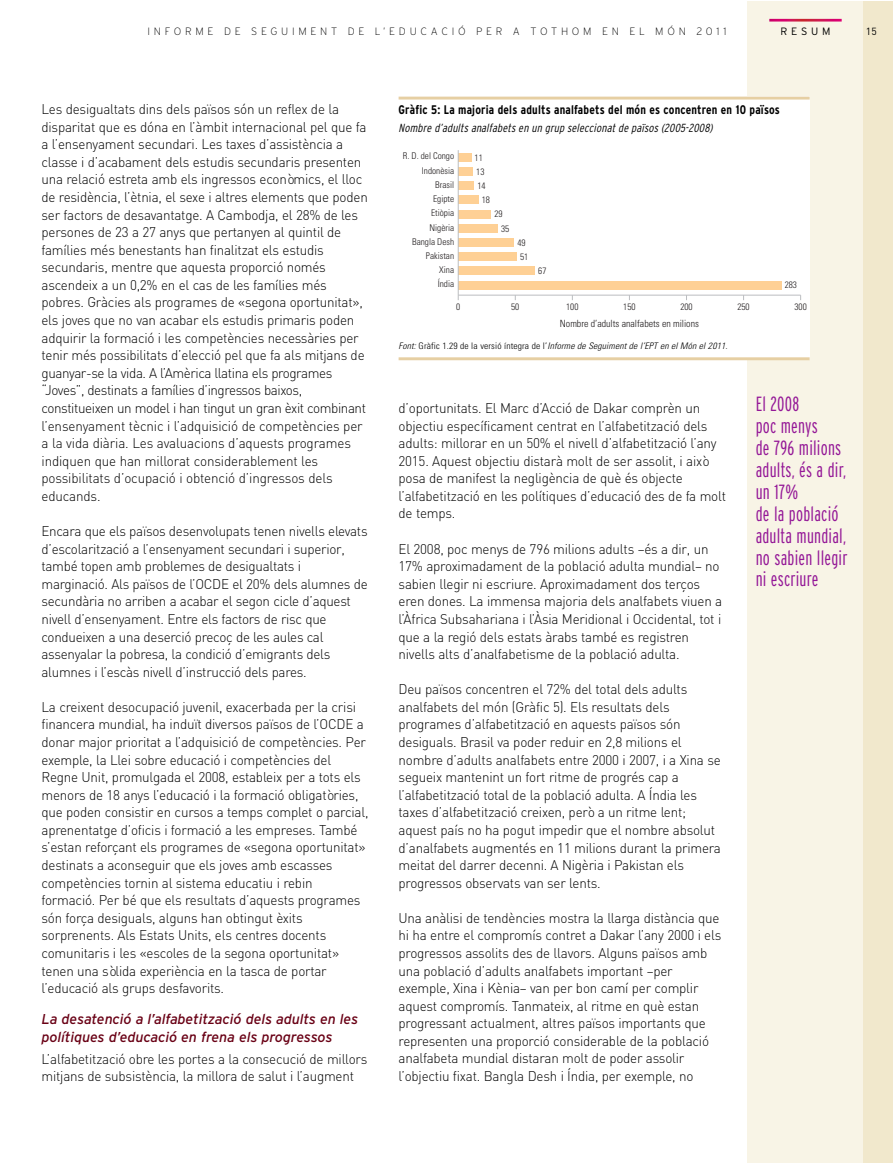
<style>
.page{position:relative;width:893px;height:1163px;background:#fff}
.page>*{position:absolute;margin:0;border:0;box-sizing:border-box;transform-origin:0 0}
.t1{font:300 extra-condensed 20.55px/21.9px "Interstate";letter-spacing:.01em;color:#941797}
.t2{font:italic 14.25px/17.5px "Interstate";letter-spacing:-.005em;color:#690015}
.t3{font:300 13.95px/17.5px "DIN";letter-spacing:-.015em;color:#000;scale:.96 1}
.t4{font:700 condensed 12.45px "Interstate";letter-spacing:.015em;color:#000}
.t5{font:italic 300 condensed 11.7px "Interstate";color:#000}
.t6{font:200 10.65px "Interstate";letter-spacing:.355em;color:#000}
.t7{font:300 10.65px "Interstate";letter-spacing:.355em;color:#000}
.t8{font:10.2px "DIN";color:#000}
.t9{font:300 condensed 9.9px "Univers";color:#231f20}
.t10{font:300 condensed 9.3px/14.2px "Univers";color:#231f20}
.t11{font:italic 300 condensed 9px "Univers";color:#000;scale:1.05 1}
.s1{font-style:normal}
</style>
<div class="page">
<div style="left:747px;top:1px;width:146px;height:1161px;background:#f8f4e6"></div>
<div style="left:863px;top:1px;width:30px;height:1161px;background:#f1e8cc"></div>
<svg style="left:769px;top:19px;width:73px;height:3px"></svg>
<div style="left:399px;top:96px;width:411px;height:264px;background:#fff"></div>
<div style="left:458px;top:153px;width:13px;height:8px;background:#fed095"></div>
<div style="left:458px;top:167px;width:15px;height:8px;background:#fed095"></div>
<div style="left:458px;top:182px;width:16px;height:8px;background:#fed095"></div>
<div style="left:458px;top:196px;width:20px;height:8px;background:#fed095"></div>
<div style="left:458px;top:210px;width:33px;height:8px;background:#fed095"></div>
<div style="left:458px;top:224px;width:40px;height:8px;background:#fed095"></div>
<div style="left:458px;top:238px;width:56px;height:8px;background:#fed095"></div>
<div style="left:458px;top:253px;width:59px;height:8px;background:#fed095"></div>
<div style="left:458px;top:267px;width:77px;height:8px;background:#fed095"></div>
<div style="left:458px;top:281px;width:323px;height:8px;background:#fed095"></div>
<hr style="left:458px;top:295px;width:342px;height:1px;background:#bbbdc0">
<hr style="left:458px;top:150px;width:1px;height:145px;background:#bbbdc0">
<hr style="left:399px;top:97px;width:411px;height:3px;background:#e6cfa3">
<hr style="left:399px;top:357px;width:411px;height:3px;background:#e6cfa3">
<p class="t6" style="left:147px;top:28px;width:580px">INFORME DE SEGUIMENT DE L’EDUCACIÓ PER A TOTHOM EN EL MÓN 2011</p>
<p class="t7" style="left:780px;top:27px;width:51px">RESUM</p>
<p class="t8" style="left:866px;top:28px;width:13px">15</p>
<p class="t3" style="left:42px;top:102px;width:341px">Les desigualtats dins dels països són un reflex de la disparitat que es dóna en l’àmbit internacional pel que fa a l’ensenyament secundari. Les taxes d’assistència a classe i d’acabament dels estudis secundaris presenten una relació estreta amb els ingressos econòmics, el lloc de residència, l’ètnia, el sexe i altres elements que poden ser factors de desavantatge. A Cambodja, el 28% de les persones de 23 a 27 anys que pertanyen al quintil de famílies més benestants han finalitzat els estudis secundaris, mentre que aquesta proporció només ascendeix a un 0,2% en el cas de les famílies més pobres. Gràcies als programes de «segona oportunitat», els joves que no van acabar els estudis primaris poden adquirir la formació i les competències necessàries per tenir més possibilitats d’elecció pel que fa als mitjans de guanyar-se la vida. A l’Amèrica llatina els programes “Joves”, destinats a famílies d’ingressos baixos, constitueixen un model i han tingut un gran èxit combinant l’ensenyament tècnic i l’adquisició de competències per a la vida diària. Les avaluacions d’aquests programes indiquen que han millorat considerablement les possibilitats d’ocupació i obtenció d’ingressos dels educands.</p>
<p class="t3" style="left:42px;top:524px;width:341px">Encara que els països desenvolupats tenen nivells elevats d’escolarització a l’ensenyament secundari i superior, també topen amb problemes de desigualtats i marginació. Als països de l’OCDE el 20% dels alumnes de secundària no arriben a acabar el segon cicle d’aquest nivell d’ensenyament. Entre els factors de risc que condueixen a una deserció precoç de les aules cal assenyalar la pobresa, la condició d’emigrants dels alumnes i l’escàs nivell d’instrucció dels pares.</p>
<p class="t3" style="left:42px;top:699px;width:342px">La creixent desocupació juvenil, exacerbada per la crisi financera mundial, ha induït diversos països de l’OCDE a donar major prioritat a l’adquisició de competències. Per exemple, la Llei sobre educació i competències del Regne Unit, promulgada el 2008, estableix per a tots els menors de 18 anys l’educació i la formació obligatòries, que poden consistir en cursos a temps complet o parcial, aprenentatge d’oficis i formació a les empreses. També s’estan reforçant els programes de «segona oportunitat» destinats a aconseguir que els joves amb escasses competències tornin al sistema educatiu i rebin formació. Per bé que els resultats d’aquests programes són força desiguals, alguns han obtingut èxits sorprenents. Als Estats Units, els centres docents comunitaris i les «escoles de la segona oportunitat» tenen una sòlida experiència en la tasca de portar l’educació als grups desfavorits.</p>
<p class="t2" style="left:42px;top:1011px;width:318px">La desatenció a l’alfabetització dels adults en les polítiques d’educació en frena els progressos</p>
<p class="t3" style="left:42px;top:1051px;width:341px">L’alfabetització obre les portes a la consecució de millors mitjans de subsistència, la millora de salut i l’augment</p>
<p class="t4" style="left:399px;top:105px;width:383px">Gràfic 5: La majoria dels adults analfabets del món es concentren en 10 països</p>
<p class="t5" style="left:399px;top:123px;width:318px">Nombre d’adults analfabets en un grup seleccionat de països (2005-2008)</p>
<p class="t10" style="left:403px;top:150px;width:53px;text-align:right">R. D. del Congo<br>Indonèsia<br>Brasil<br>Egipte<br>Etiòpia<br>Nigèria<br>Bangla Desh<br>Pakistan<br>Xina<br>Índia</p>
<p class="t10" style="left:474px;top:151px;width:10px">11</p>
<p class="t10" style="left:476px;top:165px;width:10px">13</p>
<p class="t10" style="left:477px;top:179px;width:10px">14</p>
<p class="t10" style="left:482px;top:194px;width:10px">18</p>
<p class="t10" style="left:501px;top:208px;width:10px;text-indent:-7px">29<br>35</p>
<p class="t10" style="left:517px;top:236px;width:12px">49<br>51</p>
<p class="t10" style="left:538px;top:265px;width:10px">67</p>
<p class="t10" style="left:785px;top:279px;width:14px">283</p>
<p class="t10" style="left:456px;top:300px;width:6px">0</p>
<p class="t10" style="left:511px;top:300px;width:10px">50</p>
<p class="t10" style="left:566px;top:300px;width:14px">100</p>
<p class="t10" style="left:623px;top:300px;width:14px">150</p>
<p class="t10" style="left:680px;top:300px;width:14px">200</p>
<p class="t10" style="left:737px;top:300px;width:14px">250</p>
<p class="t10" style="left:794px;top:300px;width:14px">300</p>
<p class="t9" style="left:560px;top:319px;width:141px">Nombre d’adults analfabets en milions</p>
<p class="t11" style="left:399px;top:342px;width:316px">Font: <span class="s1">G rà f i c 1 . 2 9 d e l a v e rs i ó ín t e g ra d e l ’</span> Informe de Seguiment de l’EPT en el Món el 2011.</p>
<p class="t3" style="left:399px;top:401px;width:343px">d’oportunitats. El Marc d’Acció de Dakar comprèn un objectiu específicament centrat en l’alfabetització dels adults: millorar en un 50% el nivell d’alfabetització l’any 2015. Aquest objectiu distarà molt de ser assolit, i això posa de manifest la negligència de què és objecte l’alfabetització en les polítiques d’educació des de fa molt de temps.</p>
<p class="t3" style="left:399px;top:541px;width:339px">El 2008, poc menys de 796 milions adults –és a dir, un 17% aproximadament de la població adulta mundial– no sabien llegir ni escriure. Aproximadament dos terços eren dones. La immensa majoria dels analfabets viuen a l’Àfrica Subsahariana i l’Àsia Meridional i Occidental, tot i que a la regió dels estats àrabs també es registren nivells alts d’analfabetisme de la població adulta.</p>
<p class="t3" style="left:399px;top:682px;width:337px">Deu països concentren el 72% del total dels adults analfabets del món (Gràfic 5). Els resultats dels programes d’alfabetització en aquests països són desiguals. Brasil va poder reduir en 2,8 milions el nombre d’adults analfabets entre 2000 i 2007, i a Xina se segueix mantenint un fort ritme de progrés cap a l’alfabetització total de la població adulta. A Índia les taxes d’alfabetització creixen, però a un ritme lent; aquest país no ha pogut impedir que el nombre absolut d’analfabets augmentés en 11 milions durant la primera meitat del darrer decenni. A Nigèria i Pakistan els progressos observats van ser lents.</p>
<p class="t3" style="left:399px;top:910px;width:338px">Una anàlisi de tendències mostra la llarga distància que hi ha entre el compromís contret a Dakar l’any 2000 i els progressos assolits des de llavors. Alguns països amb una població d’adults analfabets important –per exemple, Xina i Kènia– van per bon camí per complir aquest compromís. Tanmateix, al ritme en què estan progressant actualment, altres països importants que representen una proporció considerable de la població analfabeta mundial distaran molt de poder assolir l’objectiu fixat. Bangla Desh i Índia, per exemple, no</p>
<h1 class="t1" style="left:756px;top:394px;width:93px">El 2008<br>poc menys<br>de 796 milions adults, és a dir, un 17%<br>de la població adulta mundial, no sabien llegir ni escriure</h1>
</div>
